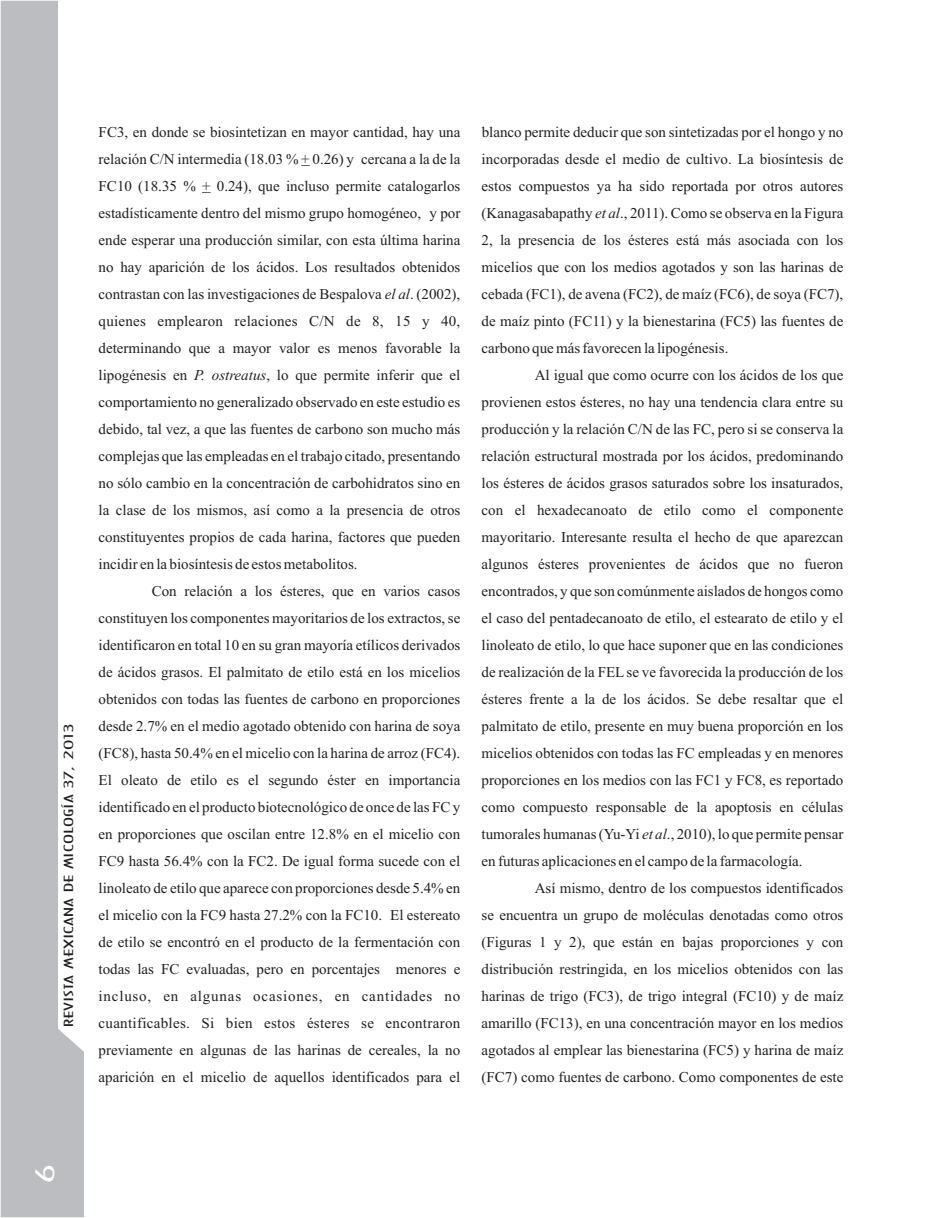
<style>
.page{position:relative;width:942px;height:1218px;background:#fff}
.page>*{position:absolute;margin:0;border:0;box-sizing:border-box;transform-origin:0 0}
.t1{font:24px "Architecture Plain";color:#fff;scale:2 1}
.t2{font:15px/27px "Times New Roman";color:#231f20;text-align:justify}
.t3{font:12px "Architecture Plain";color:#231f20;scale:2 1}
.s1{font-style:italic}
</style>
<div class="page">
<svg style="left:1px;top:1px;width:83px;height:1216px;fill:#bcbdc0"></svg>
<p class="t3" style="left:63px;top:1027px;width:153px;rotate:-90deg">REVISTA MEXICANA DE MICOLOGÍA 37, 2013</p>
<p class="t2" style="left:99px;top:120px;width:363px">FC3, en donde se biosintetizan en mayor cantidad, hay una relación C/N intermedia (18.03 % + 0.26) y cercana a la de la FC10 (18.35 % + 0.24), que incluso permite catalogarlos estadísticamente dentro del mismo grupo homogéneo, y por ende esperar una producción similar, con esta última harina no hay aparición de los ácidos. Los resultados obtenidos contrastan con las investigaciones de Bespalova <span class="s1">el al</span>. (2002), quienes emplearon relaciones C/N de 8, 15 y 40, determinando que a mayor valor es menos favorable la lipogénesis en <span class="s1">P. ostreatus</span>, lo que permite inferir que el comportamiento no generalizado observado en este estudio es debido, tal vez, a que las fuentes de carbono son mucho más complejas que las empleadas en el trabajo citado, presentando no sólo cambio en la concentración de carbohidratos sino en la clase de los mismos, así como a la presencia de otros constituyentes propios de cada harina, factores que pueden incidir en la biosíntesis de estos metabolitos.</p>
<p class="t2" style="left:98px;top:579px;width:363px;text-indent:53px">Con relación a los ésteres, que en varios casos constituyen los componentes mayoritarios de los extractos, se identificaron en total 10 en su gran mayoría etílicos derivados de ácidos grasos. El palmitato de etilo está en los micelios obtenidos con todas las fuentes de carbono en proporciones desde 2.7% en el medio agotado obtenido con harina de soya (FC8), hasta 50.4% en el micelio con la harina de arroz (FC4).<br>El oleato de etilo es el segundo éster en importancia identificado en el producto biotecnológico de once de las FC y en proporciones que oscilan entre 12.8% en el micelio con FC9 hasta 56.4% con la FC2. De igual forma sucede con el linoleato de etilo que aparece con proporciones desde 5.4% en el micelio con la FC9 hasta 27.2% con la FC10. El estereato de etilo se encontró en el producto de la fermentación con todas las FC evaluadas, pero en porcentajes menores e incluso, en algunas ocasiones, en cantidades no cuantificables. Si bien estos ésteres se encontraron previamente en algunas de las harinas de cereales, la no aparición en el micelio de aquellos identificados para el</p>
<p class="t2" style="left:481px;top:120px;width:363px">blanco permite deducir que son sintetizadas por el hongo y no incorporadas desde el medio de cultivo. La biosíntesis de estos compuestos ya ha sido reportada por otros autores (Kanagasabapathy <span class="s1">et al</span>., 2011). Como se observa en la Figura 2, la presencia de los ésteres está más asociada con los micelios que con los medios agotados y son las harinas de cebada (FC1), de avena (FC2), de maíz (FC6), de soya (FC7), de maíz pinto (FC11) y la bienestarina (FC5) las fuentes de carbono que más favorecen la lipogénesis.</p>
<p class="t2" style="left:481px;top:363px;width:363px;text-indent:53px">Al igual que como ocurre con los ácidos de los que provienen estos ésteres, no hay una tendencia clara entre su producción y la relación C/N de las FC, pero si se conserva la relación estructural mostrada por los ácidos, predominando los ésteres de ácidos grasos saturados sobre los insaturados, con el hexadecanoato de etilo como el componente mayoritario. Interesante resulta el hecho de que aparezcan algunos ésteres provenientes de ácidos que no fueron encontrados, y que son comúnmente aislados de hongos como el caso del pentadecanoato de etilo, el estearato de etilo y el linoleato de etilo, lo que hace suponer que en las condiciones de realización de la FELse ve favorecida la producción de los ésteres frente a la de los ácidos. Se debe resaltar que el palmitato de etilo, presente en muy buena proporción en los micelios obtenidos con todas las FC empleadas y en menores proporciones en los medios con las FC1 y FC8, es reportado como compuesto responsable de la apoptosis en células tumorales humanas (Yu-Yi <span class="s1">et al</span>., 2010), lo que permite pensar en futuras aplicaciones en el campo de la farmacología.</p>
<p class="t2" style="left:481px;top:876px;width:363px;text-indent:53px">Así mismo, dentro de los compuestos identificados se encuentra un grupo de moléculas denotadas como otros (Figuras 1 y 2), que están en bajas proporciones y con distribución restringida, en los micelios obtenidos con las harinas de trigo (FC3), de trigo integral (FC10) y de maíz amarillo (FC13), en una concentración mayor en los medios agotados al emplear las bienestarina (FC5) y harina de maíz (FC7) como fuentes de carbono. Como componentes de este</p>
<h1 class="t1" style="left:34px;top:1183px;width:11px;rotate:-90deg">6</h1>
</div>
